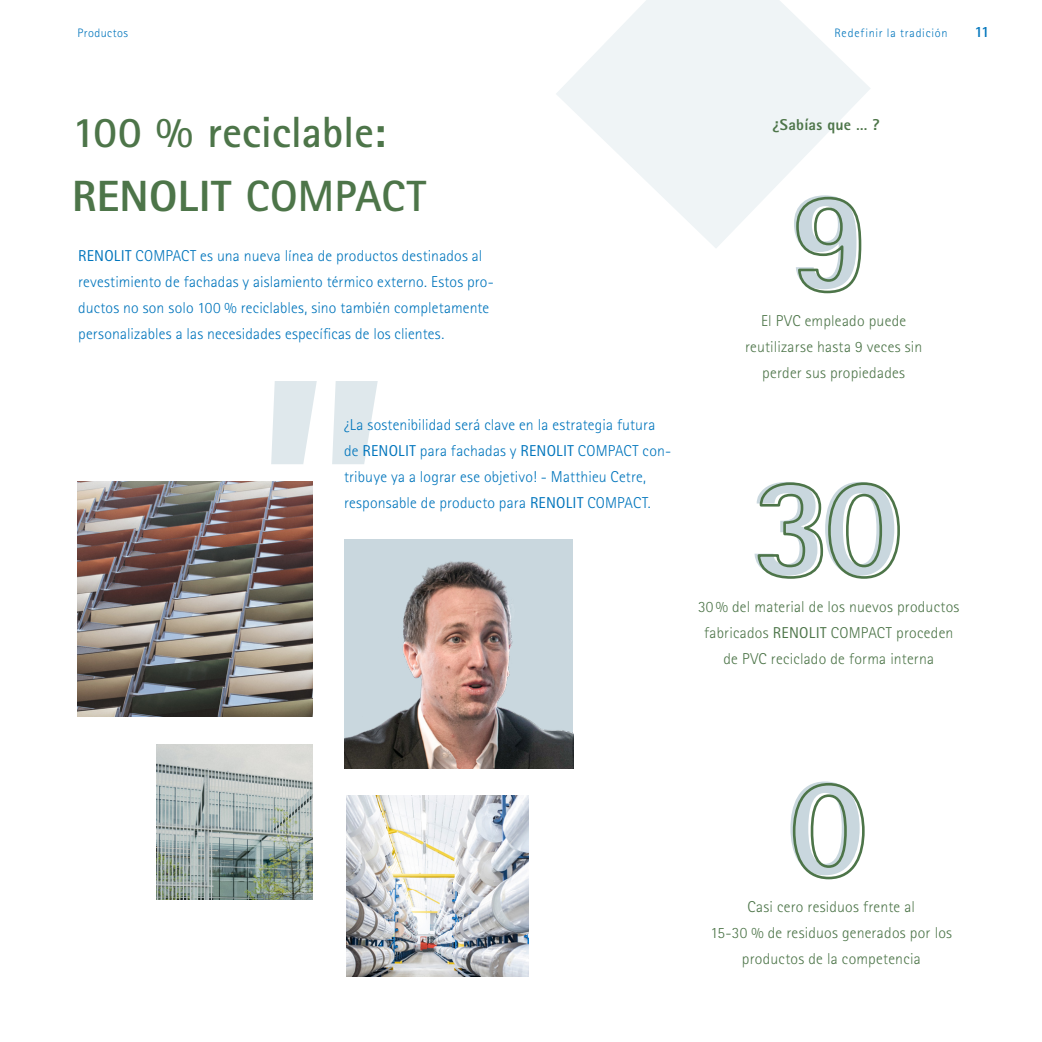
<style>
.page{position:relative;width:1042px;height:1042px;background:#fff}
.page>*{position:absolute;margin:0;border:0;box-sizing:border-box;transform-origin:0 0}
.t1{font:700 43.75px/63.7px "Rotis Sans Serif Std";color:#4d7549}
.t2{font:300 15.75px/26.1px "Rotis Sans Serif Std";letter-spacing:.01em;color:#0075bc}
.t3{font:300 15.75px/26.1px "Rotis Sans Serif Std";letter-spacing:.015em;color:#4d7549;text-align:center}
.t4{font:800 15.75px "Rotis Sans Serif Std";letter-spacing:.02em;color:#4d7549}
.t5{font:700 15.75px "Rotis Sans Serif Std";color:#0075bc}
.t6{font:300 12.25px "Rotis Sans Serif Std";letter-spacing:.055em;color:#0075bc}
.t7{font:300 12.25px "Rotis Sans Serif Std";letter-spacing:.035em;color:#0075bc}
.s1{font-weight:800}
.s2{font-weight:400}
</style>
<div class="page">
<img style="left:344px;top:539px;width:229px;height:229px">
<img style="left:78px;top:482px;width:234px;height:234px">
<img style="left:156px;top:744px;width:156px;height:155px">
<img style="left:346px;top:796px;width:182px;height:181px">
<svg style="left:556px;top:0;width:314px;height:248px;fill:#eff4f6"></svg>
<svg style="left:271px;top:381px;width:107px;height:83px"></svg>
<svg style="left:794px;top:195px;width:68px;height:99px"></svg>
<svg style="left:754px;top:482px;width:146px;height:97px"></svg>
<svg style="left:790px;top:781px;width:75px;height:99px"></svg>
<p class="t7" style="left:78px;top:26px;width:52px">Productos</p>
<p class="t6" style="left:834px;top:26px;width:115px">Redefinir la tradición</p>
<p class="t5" style="left:974px;top:22px;width:17px">11</p>
<h1 class="t1" style="left:72px;top:100px;width:356px">100 % reciclable:<br><span class="s1">RENOLIT</span> COMPACT</h1>
<p class="t2" style="left:78px;top:242px;width:417px"><span class="s2">RENOLIT</span> COMPACT es una nueva línea de productos destinados al revestimiento de fachadas y aislamiento térmico externo. Estos pro&shy;ductos no son solo 100 % reciclables, sino también completamente personalizables a las necesidades específicas de los clientes.</p>
<p class="t2" style="left:344px;top:412px;width:329px">¿La sostenibilidad será clave en la estrategia futura de <span class="s2">RENOLIT</span> para fachadas y <span class="s2">RENOLIT</span> COMPACT con&shy;tribuye ya a lograr ese objetivo! - Matthieu Cetre, responsable de producto para <span class="s2">RENOLIT</span> COMPACT.</p>
<p class="t4" style="left:772px;top:115px;width:109px">¿Sabías que … ?</p>
<p class="t3" style="left:745px;top:308px;width:179px">El PVC empleado puede reutilizarse hasta 9 veces sin perder sus propiedades</p>
<p class="t3" style="left:698px;top:594px;width:263px">30 % del material de los nuevos productos fabricados <span class="s2">RENOLIT</span> COMPACT proceden de PVC reciclado de forma interna</p>
<p class="t3" style="left:710px;top:893px;width:243px">Casi cero residuos frente al<br>15-30 % de residuos generados por los productos de la competencia</p>
</div>
